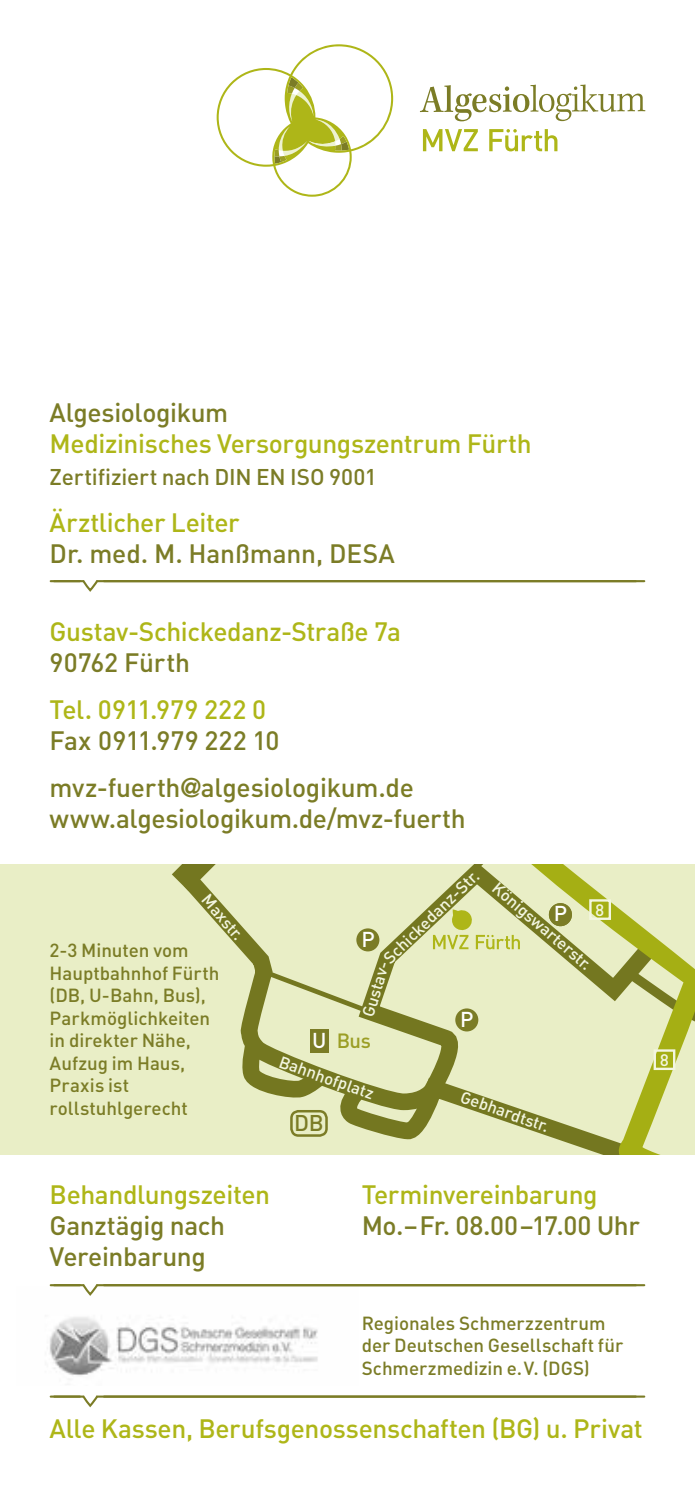
<style>
.page{position:relative;width:695px;height:1489px;background:#fff}
.page>*{position:absolute;margin:0;border:0;box-sizing:border-box;transform-origin:0 0}
.t1{font:500 26.25px/47px "DINOT";letter-spacing:-.01em;color:#7b7c26}
.t2{font:500 26.25px "DINOT";letter-spacing:-.015em;color:#aeb618}
.t3{font:500 26.25px "DINOT";letter-spacing:.005em;color:#aeb618}
.t4{font:500 22.5px "DINOT";letter-spacing:-.01em;color:#7b7c26}
.t5{font:500 21.25px "DINOT";color:#fff}
.t6{font:500 20.25px "DINOT";color:#9b9e25}
.t7{font:500 18.75px/22.5px "DINOT";color:#7b7c26}
.t8{font:16.75px "FFDIN Medium Alternate";color:#fff}
.t9{font:16.5px "FFDIN Medium Alternate";color:#fff}
.s1{font-family:"Helvetica Neue";font-weight:700}
.s2{font-size:16.5px}
.s3{font-size:21.25px;color:#fff}
</style>
<div class="page">
<svg style="left:420px;top:84px;width:225px;height:37px"></svg>
<svg style="left:423px;top:129px;width:134px;height:22px"></svg>
<svg style="left:216px;top:44px;width:177px;height:153px"></svg>
<img style="left:49px;top:1286px;width:310px;height:90px">
<div style="left:0;top:864px;width:694px;height:290px;background:#e9eec6"></div>
<svg style="left:240px;top:949px;width:259px;height:14px"></svg>
<svg style="left:508px;top:949px;width:179px;height:14px"></svg>
<div style="left:356px;top:928px;width:23px;height:23px;background:#7b7c26;border-radius:50%"></div>
<hr style="left:96px;top:580px;width:540px;height:2px;background:#7b7c26">
<hr style="left:104px;top:580px;width:540px;height:2px;background:#7b7c26">
<svg style="left:80px;top:580px;width:20px;height:12px"></svg>
<hr style="left:51px;top:580px;width:29px;height:2px;background:#7b7c26">
<hr style="left:96px;top:1283px;width:540px;height:3px;background:#7b7c26">
<hr style="left:104px;top:1283px;width:540px;height:3px;background:#7b7c26">
<svg style="left:80px;top:1283px;width:20px;height:14px"></svg>
<hr style="left:51px;top:1283px;width:29px;height:3px;background:#7b7c26">
<hr style="left:96px;top:1395px;width:540px;height:2px;background:#7b7c26">
<hr style="left:104px;top:1395px;width:540px;height:2px;background:#7b7c26">
<svg style="left:80px;top:1395px;width:20px;height:13px"></svg>
<hr style="left:51px;top:1395px;width:29px;height:2px;background:#7b7c26">
<svg style="left:172px;top:864px;width:498px;height:85px"></svg>
<svg style="left:240px;top:963px;width:454px;height:191px"></svg>
<h1 class="t1" style="left:50px;top:388px;width:180px">Algesiologikum</h1>
<h1 class="t2" style="left:50px;top:427px;width:483px">Medizinisches Versorgungszentrum Fürth</h1>
<p class="t4" style="left:50px;top:462px;width:329px">Zertifiziert nach DIN EN ISO 9001</p>
<h1 class="t2" style="left:50px;top:505px;width:191px">Ärztlicher Leiter</h1>
<h1 class="t1" style="left:50px;top:529px;width:346px">Dr. med. M. Hanßmann, DESA</h1>
<h1 class="t2" style="left:50px;top:614px;width:353px">Gustav-Schickedanz-Straße 7a</h1>
<h1 class="t1" style="left:50px;top:638px;width:142px">90762 Fürth</h1>
<h1 class="t3" style="left:50px;top:692px;width:218px">Tel. 0911.979 222 0</h1>
<h1 class="t1" style="left:50px;top:716px;width:365px">Fax 0911.979 222 10 mvz-fuerth<span class="s1">@</span>algesiologikum.de</h1>
<h1 class="t1" style="left:50px;top:794px;width:417px">www.algesiologikum.de/mvz-fuerth</h1>
<p class="t8" style="left:213px;top:889px;width:56px;rotate:49deg">Maxstr.</p>
<p class="t7" style="left:50px;top:938px;width:171px">2-3 Minuten vom<br>Hauptbahnhof Fürth (DB, U-Bahn, Bus),<br>Parkmöglichkeiten in direkter Nähe,<br>Aufzug im Haus,<br>Praxis ist rollstuhlgerecht</p>
<p class="t8" style="left:378px;top:952px;width:127px;rotate:-44deg">S<span class="s2">c</span>hickedanz-Str.</p>
<p class="t5" style="left:361px;top:925px;width:15px">P</p>
<p class="t8" style="left:357px;top:1013px;width:59px;rotate:-73deg">Gu<span class="s2">s</span>ta<span class="s2">v-</span></p>
<p class="t5" style="left:460px;top:1005px;width:15px">P</p>
<p class="t6" style="left:312px;top:1027px;width:61px"><span class="s3">U</span> Bus</p>
<p class="t9" style="left:502px;top:877px;width:127px;rotate:41deg">Königswarterstr.</p>
<p class="t5" style="left:554px;top:900px;width:15px">P</p>
<p class="t9" style="left:283px;top:1051px;width:101px;rotate:19deg">Bahnhofplatz</p>
<p class="t4" style="left:294px;top:1108px;width:31px">DB</p>
<p class="t9" style="left:464px;top:1086px;width:94px;rotate:19deg">Gebhardtstr.</p>
<h1 class="t2" style="left:50px;top:1177px;width:222px">Behandlungszeiten</h1>
<h1 class="t1" style="left:50px;top:1209px;width:177px;line-height:31.2px">Ganztägig nach<br>Vereinbarung</h1>
<h1 class="t2" style="left:361px;top:1177px;width:237px">Terminvereinbarung</h1>
<h1 class="t1" style="left:361px;top:1201px;width:280px">Mo.– Fr. 08.00 –17.00 Uhr</h1>
<p class="t7" style="left:361px;top:1310px;width:263px">Regionales Schmerzzentrum der Deutschen Gesellschaft für<br>Schmerzmedizin e.V. (DGS)</p>
<h1 class="t2" style="left:50px;top:1411px;width:594px">Alle Kassen, Berufsgenossenschaften (BG) u. Privat</h1>
</div>
